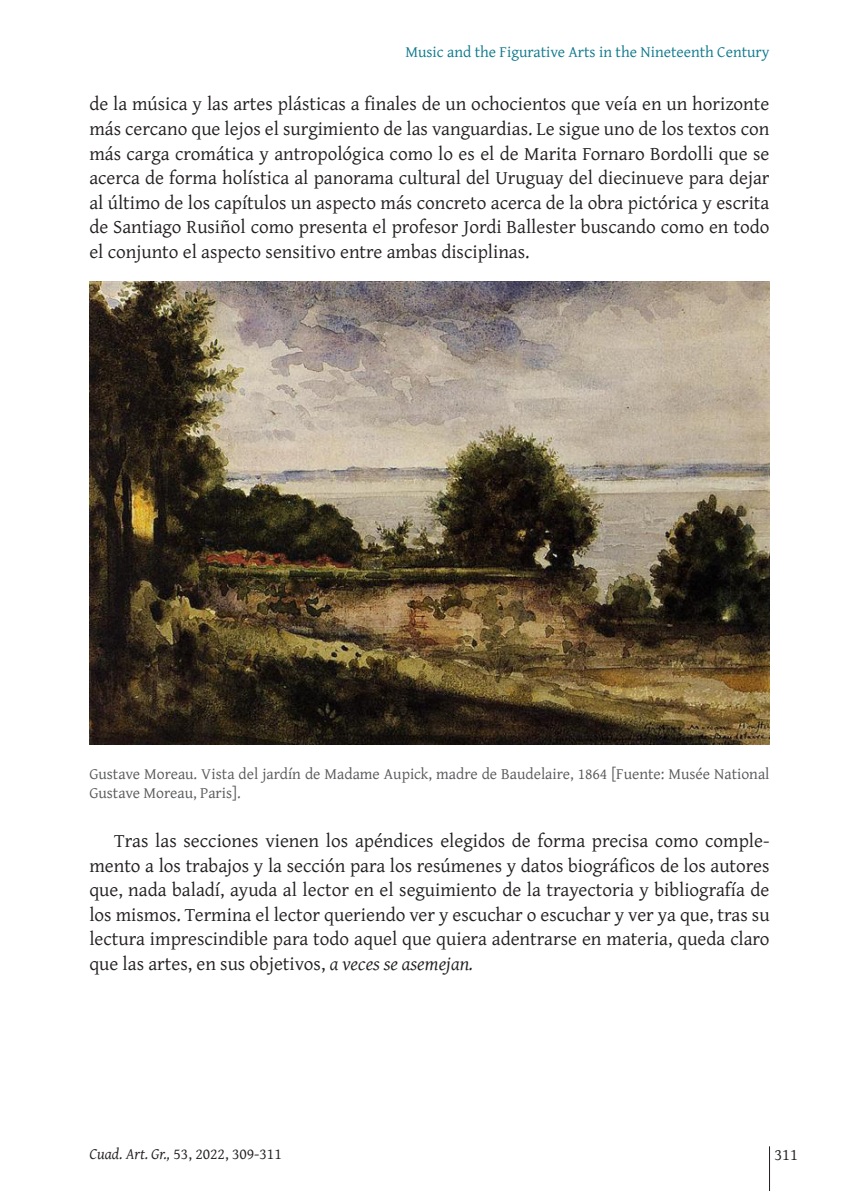
<style>
.page{position:relative;width:844px;height:1191px;background:#fff}
.page>*{position:absolute;margin:0;border:0;box-sizing:border-box;transform-origin:0 0}
.t1{font:19.25px/24.5px "Gentium Plus";color:#231f20;text-align:justify}
.t2{font:16.62px "Gentium Plus";color:#231f20}
.piedefoto{font:15.75px/18.9px "Gentium Plus";color:#57585a}
.t3{font:15.75px "Gentium Plus";color:#0d788c}
.t4{font:15.75px "Gentium Plus";color:#231f20}
.s1{font-style:italic}
</style>
<div class="page">
<hr style="left:769px;top:1146px;width:1px;height:45px;background:#231f20">
<img style="left:89px;top:281px;width:680px;height:463px">
<p class="t3" style="left:405px;top:37px;width:365px">Music and the Figurative Arts in the Nineteenth Century</p>
<p class="t1" style="left:89px;top:90px;width:681px">de la música y las artes plásticas a finales de un ochocientos que veía en un horizonte más cercano que lejos el surgimiento de las vanguardias. Le sigue uno de los textos con más carga cromática y antropológica como lo es el de Marita Fornaro Bordolli que se acerca de forma holística al panorama cultural del Uruguay del diecinueve para dejar al último de los capítulos un aspecto más concreto acerca de la obra pictórica y escrita de Santiago Rusiñol como presenta el profesor Jordi Ballester buscando como en todo el conjunto el aspecto sensitivo entre ambas disciplinas.</p>
<p class="piedefoto" style="left:89px;top:763px;width:681px">Gustave Moreau. Vista del jardín de Madame Aupick, madre de Baudelaire, 1864 [Fuente: Musée National<br>Gustave Moreau, Paris].</p>
<p class="t1" style="left:89px;top:827px;width:681px;text-indent:25px">Tras las secciones vienen los apéndices elegidos de forma precisa como comple&shy;mento a los trabajos y la sección para los resúmenes y datos biográficos de los autores que, nada baladí, ayuda al lector en el seguimiento de la trayectoria y bibliografía de los mismos. Termina el lector queriendo ver y escuchar o escuchar y ver ya que, tras su lectura imprescindible para todo aquel que quiera adentrarse en materia, queda claro que las artes, en sus objetivos, <span class="s1">a veces se asemejan.</span></p>
<p class="t4" style="left:89px;top:1138px;width:194px"><span class="s1">Cuad. Art. Gr.,</span> 53, 2022, 309-311</p>
<p class="t2" style="left:774px;top:1138px;width:25px">311</p>
</div>
